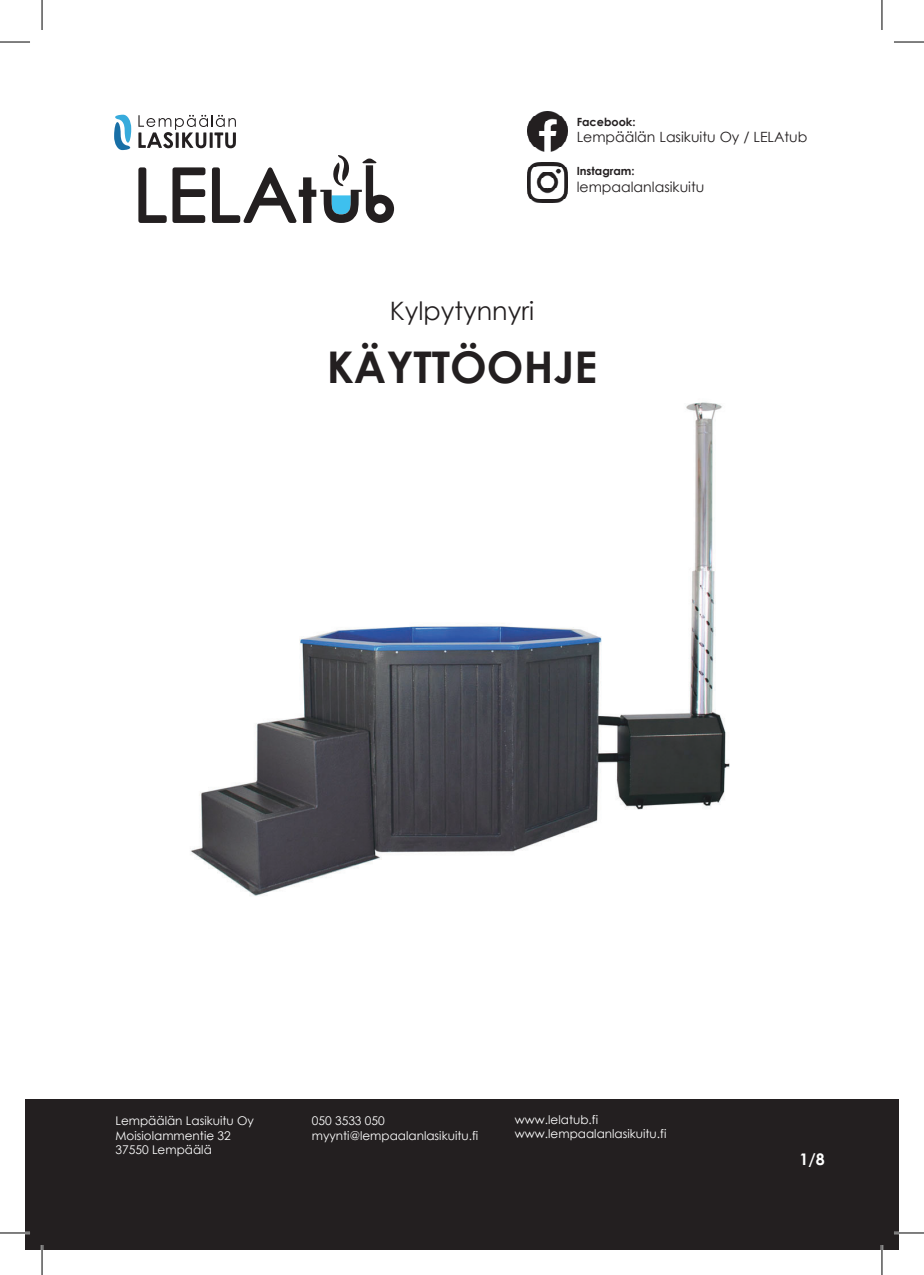
<style>
.page{position:relative;width:924px;height:1275px;background:#fff}
.page>*{position:absolute;margin:0;border:0;box-sizing:border-box;transform-origin:0 0}
.t1{font:700 43.6px "Century Gothic";color:#231f20}
.t2{font:25.4px "Century Gothic";color:#231f20}
.t3{font:700 16px "Century Gothic";color:#fff}
.t4{font:14px "Century Gothic";color:#231f20}
.t5{font:12px/14.4px "Century Gothic";color:#fff}
.t6{font:700 11.2px "Century Gothic";color:#231f20}
</style>
<div class="page">
<div style="left:25px;top:1099px;width:17px;height:151px;background:#231f20"></div>
<div style="left:42px;top:1100px;width:856px;height:150px;background:#231f20"></div>
<img style="left:190px;top:402px;width:540px;height:494px">
<svg style="left:138px;top:115px;width:98px;height:33px"></svg>
<svg style="left:114px;top:115px;width:17px;height:35px"></svg>
<svg style="left:138px;top:167px;width:67px;height:56px"></svg>
<svg style="left:212px;top:155px;width:182px;height:68px"></svg>
<img style="left:527px;top:111px;width:40px;height:40px">
<img style="left:527px;top:162px;width:40px;height:40px">
<hr style="left:0;top:1231px;width:30px;height:3px;background:#fff">
<hr style="left:893px;top:1231px;width:30px;height:3px;background:#fff">
<hr style="left:41px;top:1245px;width:2px;height:30px;background:#fff">
<hr style="left:880px;top:1245px;width:2px;height:30px;background:#fff">
<hr style="left:0;top:42px;width:30px;height:1px;background:#000">
<hr style="left:893px;top:42px;width:30px;height:1px;background:#000">
<hr style="left:0;top:1232px;width:30px;height:1px;background:#000">
<hr style="left:893px;top:1232px;width:30px;height:1px;background:#000">
<hr style="left:42px;top:0;width:1px;height:30px;background:#000">
<hr style="left:42px;top:1245px;width:1px;height:30px;background:#000">
<hr style="left:881px;top:0;width:1px;height:30px;background:#000">
<hr style="left:881px;top:1245px;width:1px;height:30px;background:#000">
<p class="t6" style="left:576px;top:113px;width:60px">Facebook:</p>
<p class="t4" style="left:576px;top:129px;width:232px">Lempäälän Lasikuitu Oy / LELAtub</p>
<p class="t6" style="left:576px;top:162px;width:59px">Instagram:</p>
<p class="t4" style="left:576px;top:178px;width:129px">lempaalanlasikuitu</p>
<h2 class="t2" style="left:390px;top:295px;width:146px">Kylpytynnyri</h2>
<h1 class="t1" style="left:327px;top:333px;width:272px">KÄYTTÖOHJE</h1>
<p class="t5" style="left:115px;top:1113px;width:140px">Lempäälän Lasikuitu Oy<br>Moisiolammentie 32<br>37550 Lempäälä</p>
<p class="t5" style="left:311px;top:1113px;width:168px">050 3533 050 myynti@lempaalanlasikuitu.fi</p>
<p class="t5" style="left:514px;top:1111px;width:153px">www.lelatub.fi www.lempaalanlasikuitu.fi</p>
<h3 class="t3" style="left:799px;top:1146px;width:27px">1/8</h3>
</div>
